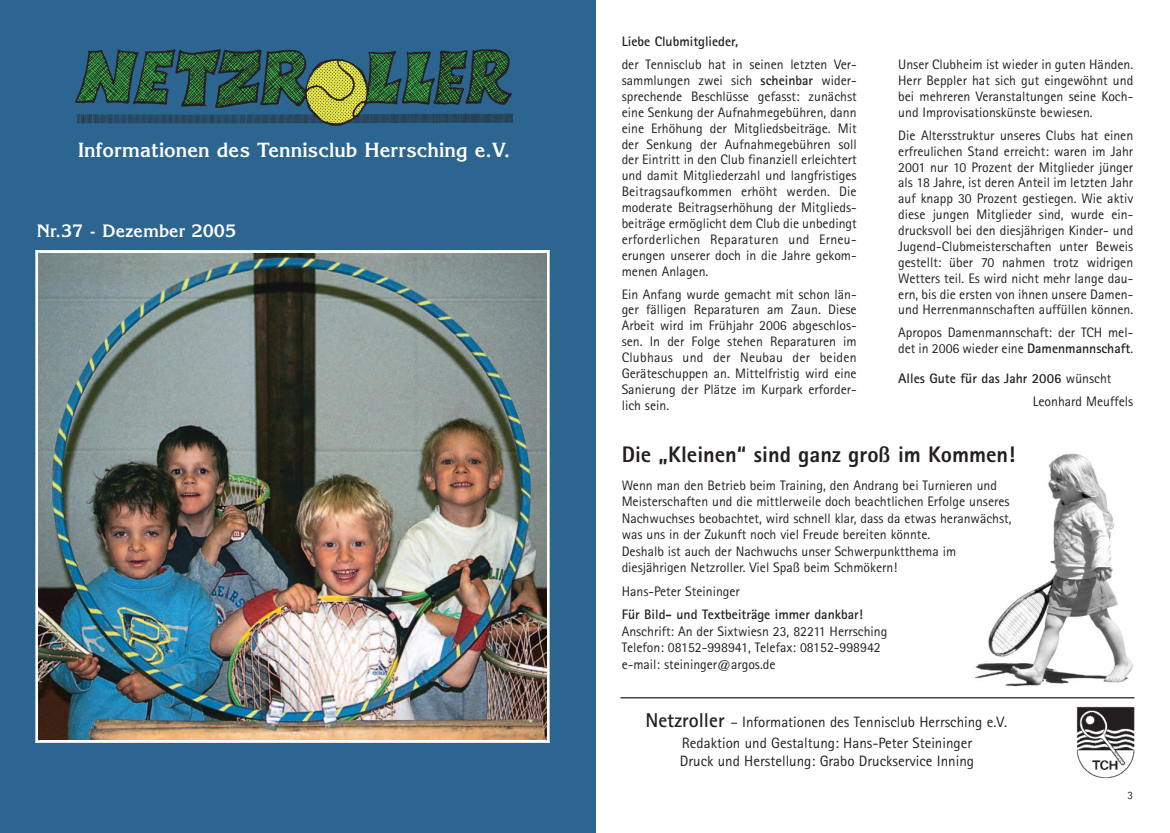
<style>
.page{position:relative;width:1170px;height:833px;background:#fff}
.page>*{position:absolute;margin:0;border:0;box-sizing:border-box;transform-origin:0 0}
.t1{font:800 22.5px "Rotis Sans Serif";color:#231f20}
.t2{font:700 20px "Korinna";color:#fff}
.t3{font:700 17.5px "Korinna";color:#fff}
.t4{font:15px/20.5px "Rotis Sans Serif";color:#231f20;text-align:center}
.t5{font:13.75px/15.9px "Rotis Sans Serif";color:#231f20;text-align:justify}
.t6{font:700 13.75px/23px "Rotis Sans Serif";color:#231f20}
.t7{font:11.25px "Rotis Sans Serif";color:#231f20}
.s1{font-weight:700}
.s2{font-weight:400}
.s3{font-weight:700;font-size:20px}
</style>
<div class="page">
<img style="left:1076px;top:706px;width:58px;height:73px">
<hr style="left:620px;top:697px;width:514px;height:1px;background:#231f20">
<img style="left:974px;top:453px;width:159px;height:234px">
<div style="left:0;top:0;width:595px;height:833px;background:#2c658f"></div>
<img style="left:35px;top:250px;width:514px;height:493px">
<img style="left:75px;top:49px;width:438px;height:77px">
<h2 class="t2" style="left:78px;top:139px;width:433px">Informationen des Tennisclub Herrsching e.V.</h2>
<p class="t3" style="left:37px;top:221px;width:201px">Nr.37 - Dezember 2005</p>
<p class="t6" style="left:621px;top:31px;width:118px">Liebe Clubmitglieder,</p>
<p class="t5" style="left:621px;top:58px;width:236px">der Tennisclub hat in seinen letzten Ver&shy;sammlungen zwei sich <span class="s1">scheinbar</span> wider&shy;sprechende Beschlüsse gefasst: zunächst eine Senkung der Aufnahmegebühren, dann eine Erhöhung der Mitgliedsbeiträge. Mit der Senkung der Aufnahmegebühren soll der Eintritt in den Club finanziell erleichtert und damit Mitgliederzahl und langfristiges Beitragsaufkommen erhöht werden. Die moderate Beitragserhöhung der Mitglieds&shy;beiträge ermöglicht dem Club die unbedingt erforderlichen Reparaturen und Erneu&shy;erungen unserer doch in die Jahre gekom&shy;menen Anlagen.</p>
<p class="t5" style="left:621px;top:287px;width:236px">Ein Anfang wurde gemacht mit schon län&shy;ger fälligen Reparaturen am Zaun. Diese Arbeit wird im Frühjahr 2006 abgeschlos&shy;sen. In der Folge stehen Reparaturen im Clubhaus und der Neubau der beiden Geräteschuppen an. Mittelfristig wird eine Sanierung der Plätze im Kurpark erforder&shy;lich sein.</p>
<p class="t5" style="left:898px;top:58px;width:236px">Unser Clubheim ist wieder in guten Händen.<br>Herr Beppler hat sich gut eingewöhnt und bei mehreren Veranstaltungen seine Koch&shy;und Improvisationskünste bewiesen.</p>
<p class="t5" style="left:898px;top:129px;width:236px">Die Altersstruktur unseres Clubs hat einen erfreulichen Stand erreicht: waren im Jahr 2001 nur 10 Prozent der Mitglieder jünger als 18 Jahre, ist deren Anteil im letzten Jahr auf knapp 30 Prozent gestiegen. Wie aktiv diese jungen Mitglieder sind, wurde ein&shy;drucksvoll bei den diesjährigen Kinder- und Jugend-Clubmeisterschaften unter Beweis gestellt: über 70 nahmen trotz widrigen Wetters teil. Es wird nicht mehr lange dau&shy;ern, bis die ersten von ihnen unsere Damen&shy;und Herrenmannschaften auffüllen können.</p>
<p class="t5" style="left:898px;top:326px;width:236px">Apropos Damenmannschaft: der TCH mel&shy;det in 2006 wieder eine <span class="s1">Damenmannschaft</span>.</p>
<p class="t6" style="left:1032px;top:368px;width:102px;text-indent:-135px">Alles Gute für das Jahr 2006 <span class="s2">wünscht<br>Leonhard Meuffels</span></p>
<h1 class="t1" style="left:621px;top:446px;width:395px">Die „Kleinen“ sind ganz groß im Kommen!</h1>
<p class="t5" style="left:621px;top:478px;width:391px;line-height:16.5px;text-align:left">Wenn man den Betrieb beim Training, den Andrang bei Turnieren und Meisterschaften und die mittlerweile doch beachtlichen Erfolge unseres Nachwuchses beobachtet, wird schnell klar, dass da etwas heranwächst, was uns in der Zukunft noch viel Freude bereiten könnte.<br>Deshalb ist auch der Nachwuchs unser Schwerpunktthema im diesjährigen Netzroller. Viel Spaß beim Schmökern!</p>
<p class="t5" style="left:621px;top:584px;width:120px">Hans-Peter Steininger</p>
<p class="t6" style="left:621px;top:604px;width:242px">Für Bild- und Textbeiträge immer dankbar!</p>
<p class="t5" style="left:621px;top:624px;width:267px;line-height:16.5px;text-align:left">Anschrift: An der Sixtwiesn 23, 82211 Herrsching<br>Telefon: 08152-998941, Telefax: 08152-998942 e-mail: steininger@argos.de</p>
<p class="t4" style="left:645px;top:713px;width:363px"><span class="s3">Netzroller</span> – Informationen des Tennisclub Herrsching e.V.<br>Redaktion und Gestaltung: Hans-Peter Steininger</p>
<p class="t4" style="left:679px;top:752px;width:296px">Druck und Herstellung: Grabo Druckservice Inning</p>
<p class="t7" style="left:1127px;top:791px;width:7px">3</p>
</div>
